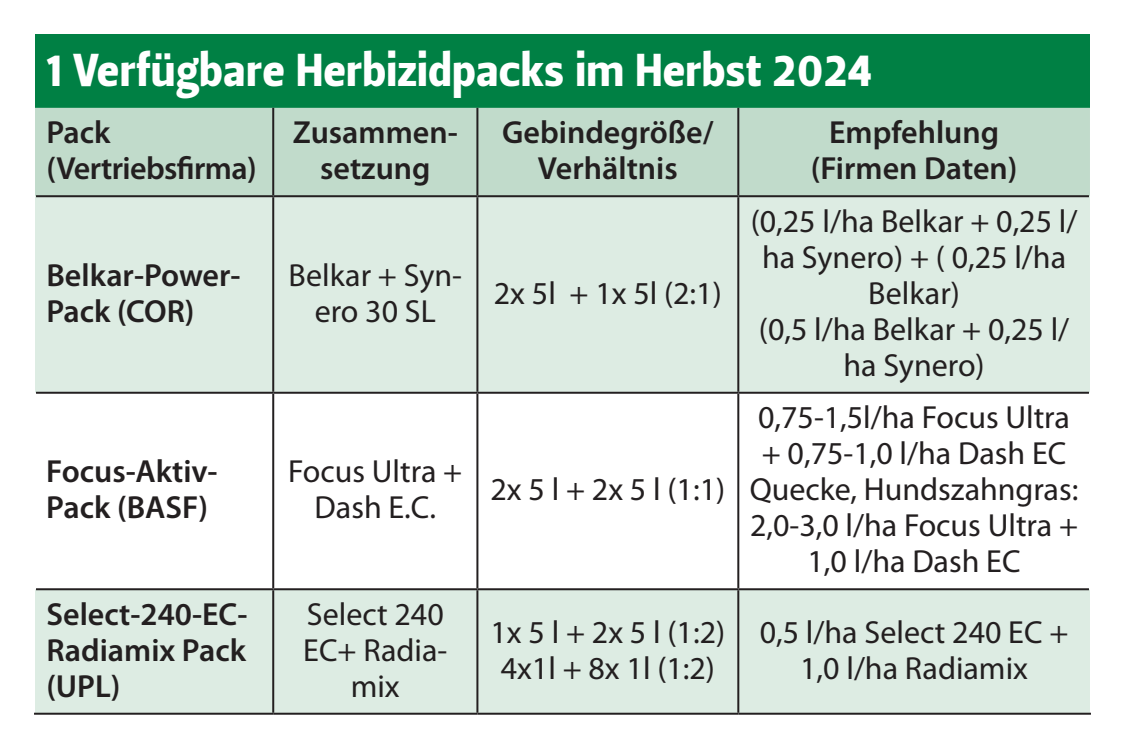
<style>
.page{position:relative;width:1123px;height:749px;background:#fff}
.page>*{position:absolute;margin:0;border:0;box-sizing:border-box;transform-origin:0 0}
.t1{font:46px "Leitura Sans Grot 4";letter-spacing:.02em;color:#fff;scale:.95 1}
.t2{font:32px/36px "Myriad Pro";color:#231f20;text-align:center}
.t3{font:600 32px/36px "Myriad Pro";color:#231f20;text-align:center}
.t4{font:600 32px/36px "Myriad Pro";letter-spacing:-.02em;color:#231f20}
</style>
<div class="page">
<div style="left:35px;top:34px;width:1055px;height:74px;background:#008044"></div>
<div style="left:35px;top:108px;width:1055px;height:88px;background:#c1dbcb"></div>
<div style="left:35px;top:196px;width:1055px;height:516px;background:#ddece3"></div>
<svg style="left:35px;top:392px;width:1055px;height:197px"></svg>
<hr style="left:272px;top:108px;width:2px;height:87px;background:#231f20">
<hr style="left:36px;top:195px;width:237px;height:2px;background:#231f20">
<hr style="left:273px;top:195px;width:204px;height:2px;background:#231f20">
<hr style="left:477px;top:195px;width:261px;height:2px;background:#231f20">
<hr style="left:738px;top:195px;width:351px;height:2px;background:#231f20">
<hr style="left:476px;top:108px;width:2px;height:87px;background:#231f20">
<hr style="left:34px;top:712px;width:239px;height:2px;background:#231f20">
<hr style="left:273px;top:712px;width:204px;height:2px;background:#231f20">
<hr style="left:477px;top:712px;width:261px;height:2px;background:#231f20">
<hr style="left:738px;top:712px;width:353px;height:2px;background:#231f20">
<hr style="left:737px;top:108px;width:2px;height:87px;background:#231f20">
<hr style="left:272px;top:197px;width:2px;height:194px;background:#231f20">
<hr style="left:476px;top:197px;width:2px;height:194px;background:#231f20">
<hr style="left:737px;top:197px;width:2px;height:194px;background:#231f20">
<hr style="left:36px;top:391px;width:237px;height:2px;background:#231f20">
<hr style="left:273px;top:391px;width:204px;height:2px;background:#231f20">
<hr style="left:272px;top:393px;width:2px;height:195px;background:#231f20">
<hr style="left:477px;top:391px;width:261px;height:2px;background:#231f20">
<hr style="left:476px;top:393px;width:2px;height:195px;background:#231f20">
<hr style="left:738px;top:391px;width:351px;height:2px;background:#231f20">
<hr style="left:737px;top:393px;width:2px;height:195px;background:#231f20">
<hr style="left:36px;top:588px;width:237px;height:2px;background:#231f20">
<hr style="left:273px;top:588px;width:204px;height:2px;background:#231f20">
<hr style="left:272px;top:590px;width:2px;height:122px;background:#231f20">
<hr style="left:477px;top:588px;width:261px;height:2px;background:#231f20">
<hr style="left:476px;top:590px;width:2px;height:122px;background:#231f20">
<hr style="left:738px;top:588px;width:351px;height:2px;background:#231f20">
<hr style="left:737px;top:590px;width:2px;height:122px;background:#231f20">
<h1 class="t1" style="left:46px;top:39px;width:870px">1 Verfügbare Herbizidpacks im Herbst 2024</h1>
<p class="t4" style="left:46px;top:115px;width:212px">Pack (Vertriebsfirma)</p>
<p class="t3" style="left:293px;top:115px;width:166px">Zusammen&shy;setzung</p>
<p class="t3" style="left:502px;top:115px;width:213px">Gebindegröße/<br>Verhältnis</p>
<p class="t3" style="left:810px;top:115px;width:208px">Empfehlung (Firmen Daten)</p>
<p class="t3" style="left:46px;top:257px;width:196px;text-align:left">Belkar-Power-<br>Pack (COR)</p>
<p class="t2" style="left:288px;top:257px;width:175px">Belkar + Syn&shy;ero 30 SL</p>
<p class="t3" style="left:46px;top:454px;width:173px;text-align:left">Focus-Aktiv-<br>Pack (BASF)</p>
<p class="t2" style="left:288px;top:454px;width:176px">Focus Ultra +<br>Dash E.C.</p>
<p class="t3" style="left:46px;top:596px;width:203px;text-align:justify">Select-240-EC-Radiamix Pack (UPL)</p>
<p class="t2" style="left:303px;top:596px;width:145px">Select 240<br>EC+ Radia&shy;mix</p>
<p class="t2" style="left:494px;top:275px;width:229px">2x 5l + 1x 5l (2:1)</p>
<p class="t2" style="left:490px;top:472px;width:236px">2x 5 l + 2x 5 l (1:1)</p>
<p class="t2" style="left:750px;top:203px;width:328px">(0,25 l/ha Belkar + 0,25 l/ ha Synero) + ( 0,25 l/ha<br>Belkar)<br>(0,5 l/ha Belkar + 0,25 l/ ha Synero)</p>
<p class="t2" style="left:749px;top:400px;width:330px">0,75-1,5l/ha Focus Ultra + 0,75-1,0 l/ha Dash EC<br>Quecke, Hundszahngras:<br>2,0-3,0 l/ha Focus Ultra +<br>1,0 l/ha Dash EC</p>
<p class="t2" style="left:490px;top:614px;width:236px">1x 5 l + 2x 5 l (1:2)<br>4x1l + 8x 1l (1:2)</p>
<p class="t2" style="left:759px;top:614px;width:310px">0,5 l/ha Select 240 EC +<br>1,0 l/ha Radiamix</p>
</div>
